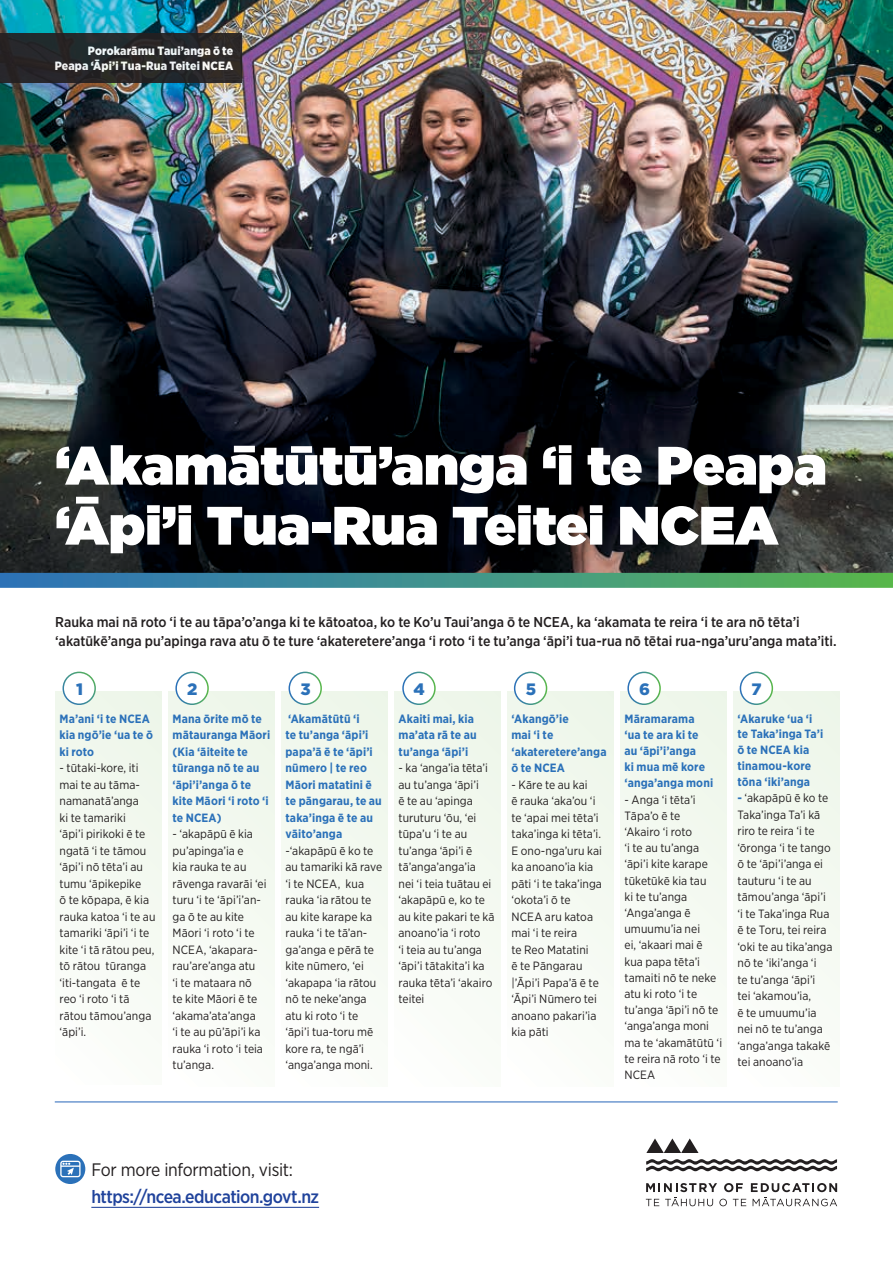
<style>
.page{position:relative;width:893px;height:1263px;background:#fff}
.page>*{position:absolute;margin:0;border:0;box-sizing:border-box;transform-origin:0 0}
.Heading{font:900 54px/60px "Gotham";color:#fff}
.BODY_Text{font:500 18px/27.6px "Gotham Narrow";letter-spacing:-.03em;color:#1f429b}
.t1{font:900 16.5px "Gotham";color:#2b71b9}
.BODY_Text-2{font:500 14.25px/19.5px "Gotham Narrow";color:#231f20}
.BODY_Text-3{font:12px/16.5px "Gotham Narrow";letter-spacing:.005em;color:#231f20}
.BODY_Text-4{font:700 12px/16.5px "Gotham Narrow";letter-spacing:.01em;color:#2b71b9}
.t2{font:900 12px/15px "Gotham Narrow";letter-spacing:.01em;color:#fff;text-align:right}
.s1{font-weight:700;color:#2b71b9}
.s2{font-weight:400;color:#231f20}
</style>
<div class="page">
<img style="left:0;top:0;width:893px;height:573px">
<svg style="left:646px;top:1183px;width:191px;height:23px"></svg>
<svg style="left:646px;top:1138px;width:52px;height:15px"></svg>
<svg style="left:646px;top:1159px;width:191px;height:12px"></svg>
<div style="left:55px;top:692px;width:107px;height:392px;background:#f5faf2"></div>
<div style="left:168px;top:692px;width:107px;height:394px;background:#f5faf2"></div>
<div style="left:281px;top:692px;width:107px;height:394px;background:#f5faf2"></div>
<div style="left:394px;top:692px;width:107px;height:394px;background:#f5faf2"></div>
<div style="left:507px;top:692px;width:106px;height:394px;background:#f5faf2"></div>
<div style="left:620px;top:692px;width:106px;height:394px;background:#f5faf2"></div>
<div style="left:733px;top:692px;width:106px;height:394px;background:#f5faf2"></div>
<div style="left:63px;top:672px;width:32px;height:32px;background:#fff;border-radius:50%"></div>
<div style="left:63px;top:672px;width:33px;height:33px;border:2px solid #fff;border-radius:50%"></div>
<div style="left:176px;top:672px;width:32px;height:32px;background:#fff;border-radius:50%"></div>
<div style="left:175px;top:672px;width:34px;height:33px;border:2px solid #fff;border-radius:50%"></div>
<div style="left:289px;top:672px;width:32px;height:32px;background:#fff;border-radius:50%"></div>
<div style="left:289px;top:672px;width:33px;height:33px;border:2px solid #fff;border-radius:50%"></div>
<div style="left:403px;top:672px;width:32px;height:32px;background:#fff;border-radius:50%"></div>
<div style="left:402px;top:672px;width:34px;height:33px;border:2px solid #fff;border-radius:50%"></div>
<div style="left:515px;top:672px;width:32px;height:32px;background:#fff;border-radius:50%"></div>
<div style="left:514px;top:672px;width:33px;height:33px;border:2px solid #fff;border-radius:50%"></div>
<div style="left:628px;top:672px;width:32px;height:32px;background:#fff;border-radius:50%"></div>
<div style="left:627px;top:672px;width:34px;height:33px;border:2px solid #fff;border-radius:50%"></div>
<div style="left:740px;top:672px;width:32px;height:32px;background:#fff;border-radius:50%"></div>
<div style="left:740px;top:672px;width:33px;height:33px;border:2px solid #fff;border-radius:50%"></div>
<svg style="left:0;top:573px;width:893px;height:15px"></svg>
<hr style="left:91px;top:1207px;width:228px;height:1px;background:#1f429b">
<svg style="left:55px;top:1154px;width:30px;height:30px"></svg>
<svg style="left:60px;top:1161px;width:21px;height:16px"></svg>
<hr style="left:55px;top:1101px;width:783px;height:2px;background:#6f99d0">
<div style="left:0;top:33px;width:242px;height:50px;background:#272728"></div>
<p class="t2" style="left:55px;top:44px;width:180px">Porokarāmu Taui’anga ō te<br>Peapa ‘Āpi’i Tua-Rua Teitei NCEA</p>
<p class="Heading" style="left:55px;top:435px;width:773px">‘Akamātūtū’anga ‘i te Peapa ‘Āpi’i Tua-Rua Teitei NCEA</p>
<p class="BODY_Text-2" style="left:55px;top:612px;width:783px">Rauka mai nā roto ‘i te au tāpa’o’anga ki te kātoatoa, ko te Ko’u Taui’anga ō te NCEA, ka ‘akamata te reira ‘i te ara nō tēta’i ‘akatūkē’anga pu’apinga rava atu ō te ture ‘akateretere’anga ‘i roto ‘i te tu’anga ‘āpi’i tua-rua nō tētai rua-nga’uru’anga mata’iti.</p>
<p class="t1" style="left:76px;top:678px;width:8px">1</p>
<p class="t1" style="left:187px;top:678px;width:12px">2</p>
<p class="t1" style="left:300px;top:678px;width:12px">3</p>
<p class="t1" style="left:414px;top:678px;width:13px">4</p>
<p class="t1" style="left:526px;top:678px;width:12px">5</p>
<p class="t1" style="left:639px;top:678px;width:12px">6</p>
<p class="t1" style="left:752px;top:678px;width:12px">7</p>
<p class="BODY_Text-4" style="left:60px;top:710px;width:95px">Ma’ani ‘i te NCEA kia ngō’ie ‘ua te ō ki roto</p>
<p class="BODY_Text-3" style="left:60px;top:759px;width:97px">- tūtaki-kore, iti mai te au tāma&shy;namanatā’anga<br>ki te tamariki<br>‘āpi’i pirikoki ē te ngatā ‘i te tāmou ‘āpi’i nō tēta’i au tumu ‘āpikepike<br>ō te kōpapa, ē kia rauka katoa ‘i te au tamariki ‘āpi’i ‘i te kite ‘i tā rātou peu, tō rātou tūranga ‘iti-tangata ē te reo ‘i roto ‘i tā rātou tāmou’anga ‘āpi’i.</p>
<p class="BODY_Text-4" style="left:173px;top:710px;width:99px">Mana ōrite mō te mātauranga Māori (Kia ‘āiteite te tūranga nō te au ‘āpi’i’anga ō te kite Māori ‘i roto ‘i te NCEA)</p>
<p class="BODY_Text-3" style="left:173px;top:825px;width:96px">- ‘akapāpū ē kia pu’apinga’ia e<br>kia rauka te au rāvenga ravarāi ‘ei turu ‘i te ‘āpi’i’an&shy;ga ō te au kite<br>Māori ‘i roto ‘i te<br>NCEA, ‘akapara&shy;rau’are’anga atu<br>‘i te mataara nō<br>te kite Māori ē te ‘akama’ata’anga<br>‘i te au pū’āpi’i ka rauka ‘i roto ‘i teia tu’anga.</p>
<p class="BODY_Text-3" style="left:285px;top:710px;width:98px"><span class="s1">‘Akamātūtū ‘i<br>te tu’anga ‘āpi’i papa’ā ē te ‘āpi’i nūmero | te reo<br>Māori matatini ē te pāngarau, te au taka’inga ē te au vāito’anga </span>-‘akapāpū ē ko te au tamariki kā rave ‘i te NCEA, kua rauka ‘ia rātou te au kite karape ka rauka ‘i te tā’an&shy;ga’anga e pērā te kite nūmero, ‘ei ‘akapapa ‘ia rātou nō te neke’anga atu ki roto ‘i te ‘āpi’i tua-toru mē kore ra, te ngā’i ‘anga’anga moni.</p>
<p class="BODY_Text-4" style="left:398px;top:710px;width:80px">Akaiti mai, kia ma’ata rā te au tu’anga ‘āpi’i</p>
<p class="BODY_Text-3" style="left:398px;top:759px;width:97px">- ka ‘anga’ia tēta’i au tu’anga ‘āpi’i<br>ē te au ‘apinga turuturu ‘ōu, ‘ei tūpa’u ‘i te au tu’anga ‘āpi’i ē tā’anga’anga’ia<br>nei ‘i teia tuātau ei ‘akapāpū e, ko te au kite pakari te kā anoano’ia ‘i roto<br>‘i teia au tu’anga ‘āpi’i tātakita’i ka rauka tēta’i ‘akairo teitei</p>
<p class="BODY_Text-4" style="left:511px;top:710px;width:97px">‘Akangō’ie<br>mai ‘i te ‘akateretere’anga ō te NCEA</p>
<p class="BODY_Text-3" style="left:511px;top:776px;width:92px">- Kāre te au kai<br>ē rauka ‘aka’ou ‘i te ‘apai mei tēta’i taka’inga ki tēta’i.<br>E ono-nga’uru kai ka anoano’ia kia pāti ‘i te taka’inga ‘okota’i ō te<br>NCEA aru katoa mai ‘i te reira<br>te Reo Matatini<br>ē te Pāngarau |’Āpi’i Papa’ā ē te ‘Āpi’i Nūmero tei anoano pakari’ia kia pāti</p>
<p class="BODY_Text-4" style="left:624px;top:710px;width:90px">Māramarama ‘ua te ara ki te au ‘āpi’i’anga<br>ki mua mē kore ‘anga’anga moni</p>
<p class="BODY_Text-3" style="left:624px;top:791px;width:99px">- Anga ‘i tēta’i<br>Tāpa’o ē te<br>‘Akairo ‘i roto<br>‘i te au tu’anga ‘āpi’i kite karape tūketūkē kia tau<br>ki te tu’anga ‘Anga’anga ē umuumu’ia nei<br>ei, ‘akaari mai ē kua papa tēta’i tamaiti nō te neke atu ki roto ‘i te tu’anga ‘āpi’i nō te ‘anga’anga moni ma te ‘akamātūtū ‘i te reira nā roto ‘i te<br>NCEA</p>
<p class="BODY_Text-4" style="left:737px;top:710px;width:87px;line-height:15.8px">‘Akaruke ‘ua ‘i te Taka’inga Ta’i ō te NCEA kia tinamou-kore tōna ‘iki’anga</p>
<p class="BODY_Text-3" style="left:737px;top:789px;width:97px"><span class="s1">-</span> ‘akapāpū ē ko te<br>Taka’inga Ta’i kā riro te reira ‘i te ‘ōronga ‘i te tango ō te ‘āpi’i’anga ei tauturu ‘i te au tāmou’anga ‘āpi’i ‘i te Taka’inga Rua ē te Toru, tei reira ‘oki te au tika’anga nō te ‘iki’anga ‘i<br>te tu’anga ‘āpi’i<br>tei ‘akamou’ia,<br>ē te umuumu’ia nei nō te tu’anga ‘anga’anga takakē tei anoano’ia</p>
<p class="BODY_Text" style="left:91px;top:1155px;width:229px"><span class="s2">For more information, visit: </span>https://ncea.education.govt.nz</p>
</div>
